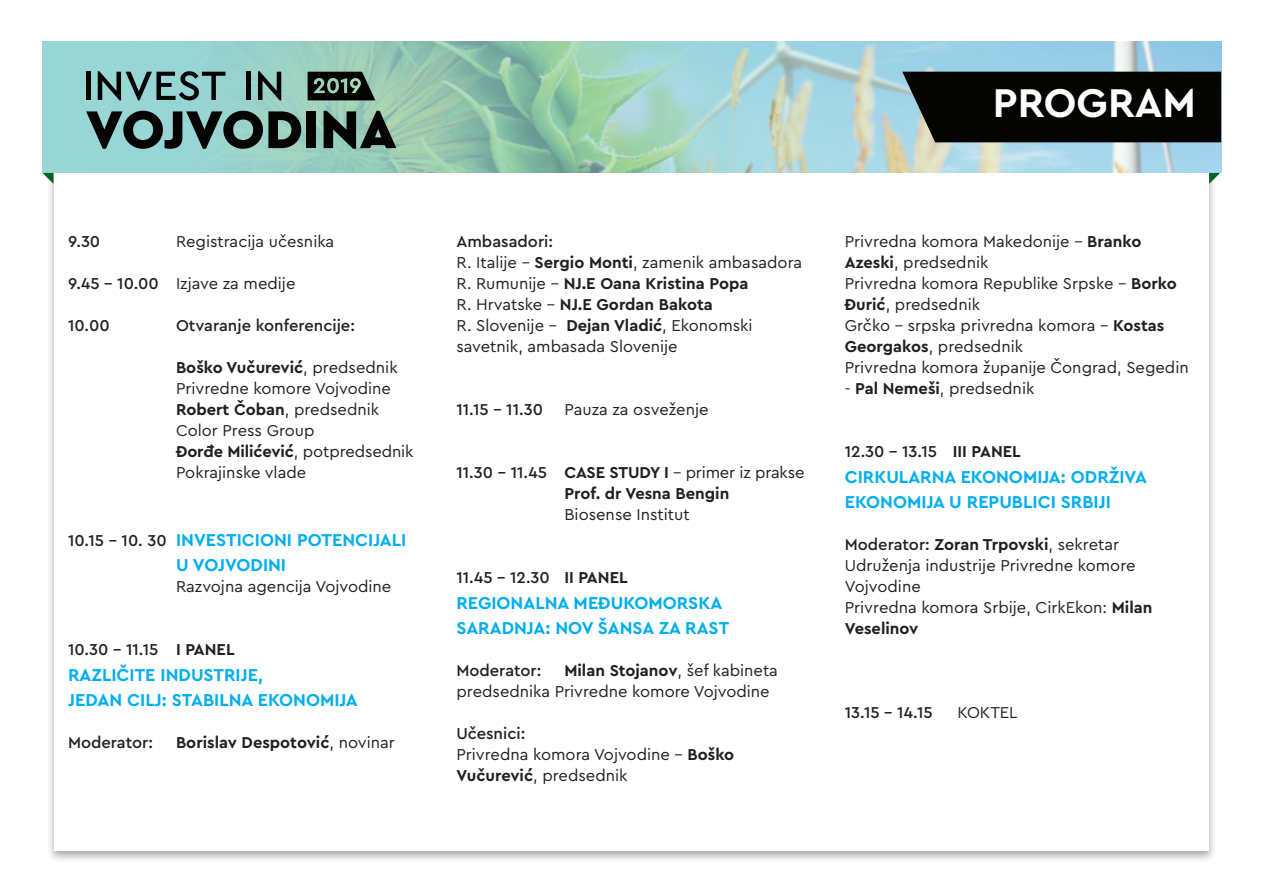
<style>
.page{position:relative;width:1263px;height:893px;background:#fff}
.page>*{position:absolute;margin:0;border:0;box-sizing:border-box;transform-origin:0 0}
.t1{font:700 42px "Cera Pro";color:#fff}
.t2{font:700 18px/25.5px "Cera Pro";color:#00aeef}
.t3{font:16.5px/21px "Cera Pro";color:#231f20}
.t4{font:500 16.5px "Cera Pro";color:#231f20}
.t5{font:700 16.5px "Cera Pro";color:#231f20}
.s1{font-weight:500}
.s2{font-weight:700}
.s3{font-weight:500;font-size:16.5px;color:#231f20}
.s4{font-weight:400}
</style>
<div class="page">
<div style="left:46px;top:41px;width:1171px;height:822px;background:#231f20;opacity:.4"></div>
<div style="left:54px;top:45px;width:1155px;height:805px;background:#fff"></div>
<img style="left:43px;top:41px;width:1178px;height:132px">
<svg style="left:43px;top:173px;width:10px;height:11px"></svg>
<svg style="left:1209px;top:173px;width:11px;height:11px"></svg>
<div style="left:86px;top:72px;width:5px;height:28px;background:#040503"></div>
<svg style="left:98px;top:71px;width:127px;height:29px;background:#628a89"></svg>
<div style="left:246px;top:72px;width:5px;height:28px;background:#040503"></div>
<svg style="left:258px;top:71px;width:23px;height:29px"></svg>
<svg style="left:86px;top:111px;width:215px;height:38px;background:#4d6a67"></svg>
<div style="left:307px;top:111px;width:9px;height:37px;background:#040503"></div>
<svg style="left:324px;top:111px;width:72px;height:38px;background:#485f54"></svg>
<svg style="left:308px;top:72px;width:67px;height:28px;background:#2e3b34"></svg>
<div style="left:902px;top:72px;width:319px;height:70px;background:#040503"></div>
<p class="t1" style="left:993px;top:75px;width:205px">PROGRAM</p>
<p class="t4" style="left:68px;top:231px;width:34px">9.30</p>
<p class="t3" style="left:176px;top:230px;width:160px">Registracija učesnika</p>
<p class="t3" style="left:68px;top:272px;width:229px"><span class="s1">9.45 – 10.00</span> Izjave za medije</p>
<p class="t4" style="left:68px;top:315px;width:43px">10.00</p>
<p class="t4" style="left:176px;top:315px;width:180px">Otvaranje konferencije:</p>
<p class="t3" style="left:176px;top:356px;width:223px"><span class="s2">Boško Vučurević</span>, predsednik<br>Privredne komore Vojvodine</p>
<p class="t3" style="left:176px;top:398px;width:205px"><span class="s2">Robert Čoban</span>, predsednik<br>Color Press Group</p>
<p class="t3" style="left:176px;top:440px;width:239px"><span class="s2">Đorđe Milićević</span>, potpredsednik<br>Pokrajinske vlade</p>
<p class="t2" style="left:176px;top:526px;width:232px;text-indent:-108px"><span class="s3">10.15 – 10. 30</span> INVESTICIONI POTENCIJALI<br>U VOJVODINI</p>
<p class="t3" style="left:176px;top:575px;width:217px">Razvojna agencija Vojvodine</p>
<p class="t4" style="left:68px;top:639px;width:168px">10.30 – 11.15 <span class="s2">I PANEL</span></p>
<p class="t2" style="left:68px;top:661px;width:291px">RAZLIČITE INDUSTRIJE,<br>JEDAN CILJ: STABILNA EKONOMIJA</p>
<p class="t4" style="left:68px;top:732px;width:86px">Moderator:</p>
<p class="t5" style="left:176px;top:732px;width:220px">Borislav Despotović<span class="s4">, novinar</span></p>
<p class="t4" style="left:456px;top:231px;width:98px">Ambasadori:</p>
<p class="t3" style="left:456px;top:251px;width:347px">R. Italije – <span class="s2">Sergio Monti</span>, zamenik ambasadora</p>
<p class="t5" style="left:456px;top:273px;width:293px"><span class="s4">R. Rumunije –</span> NJ.E Oana Kristina Popa</p>
<p class="t5" style="left:456px;top:294px;width:258px"><span class="s4">R. Hrvatske –</span> NJ.E Gordan Bakota</p>
<p class="t3" style="left:456px;top:314px;width:298px">R. Slovenije – <span class="s2">Dejan Vladić</span>, Ekonomski savetnik, ambasada Slovenije</p>
<p class="t4" style="left:456px;top:399px;width:88px">11.15 – 11.30</p>
<p class="t3" style="left:564px;top:398px;width:146px">Pauza za osveženje</p>
<p class="t3" style="left:456px;top:461px;width:350px"><span class="s1">11.30 – 11.45</span> <span class="s2">CASE STUDY I</span> – primer iz prakse</p>
<p class="t5" style="left:564px;top:483px;width:166px">Prof. dr Vesna Bengin</p>
<p class="t3" style="left:564px;top:503px;width:127px">Biosense Institut</p>
<p class="t4" style="left:456px;top:567px;width:173px">11.45 – 12.30 <span class="s2">II PANEL</span></p>
<p class="t2" style="left:456px;top:589px;width:274px">REGIONALNA MEĐUKOMORSKA<br>SARADNJA: NOV ŠANSA ZA RAST</p>
<p class="t4" style="left:456px;top:660px;width:86px">Moderator:</p>
<p class="t3" style="left:456px;top:659px;width:323px;text-indent:108px"><span class="s2">Milan Stojanov</span>, šef kabineta predsednika Privredne komore Vojvodine</p>
<p class="t4" style="left:456px;top:723px;width:70px">Učesnici:</p>
<p class="t3" style="left:456px;top:743px;width:279px">Privredna komora Vojvodine - <span class="s2">Boško<br>Vučurević</span>, predsednik</p>
<p class="t3" style="left:845px;top:230px;width:298px">Privredna komora Makedonije - <span class="s2">Branko<br>Azeski</span>, predsednik</p>
<p class="t3" style="left:845px;top:272px;width:333px">Privredna komora Republike Srpske – <span class="s2">Borko<br>Đurić</span>, predsednik</p>
<p class="t3" style="left:845px;top:314px;width:321px">Grčko – srpska privredna komora - <span class="s2">Kostas<br>Georgakos</span>, predsednik</p>
<p class="t3" style="left:845px;top:356px;width:345px">Privredna komora županije Čongrad, Segedin</p>
<p class="t3" style="left:845px;top:377px;width:191px">- <span class="s2">Pal Nemeši</span>, predsednik</p>
<p class="t4" style="left:845px;top:441px;width:178px">12.30 – 13.15 <span class="s2">III PANEL</span></p>
<p class="t2" style="left:845px;top:463px;width:304px">CIRKULARNA EKONOMIJA: ODRŽIVA<br>EKONOMIJA U REPUBLICI SRBIJI</p>
<p class="t3" style="left:845px;top:533px;width:292px"><span class="s1">Moderator:</span> <span class="s2">Zoran Trpovski</span>, sekretar<br>Udruženja industrije Privredne komore<br>Vojvodine</p>
<p class="t3" style="left:845px;top:596px;width:309px">Privredna komora Srbije, CirkEkon: <span class="s2">Milan<br>Veselinov</span></p>
<p class="t4" style="left:845px;top:702px;width:89px">13.15 – 14.15</p>
<p class="t3" style="left:957px;top:701px;width:62px">KOKTEL</p>
</div>
